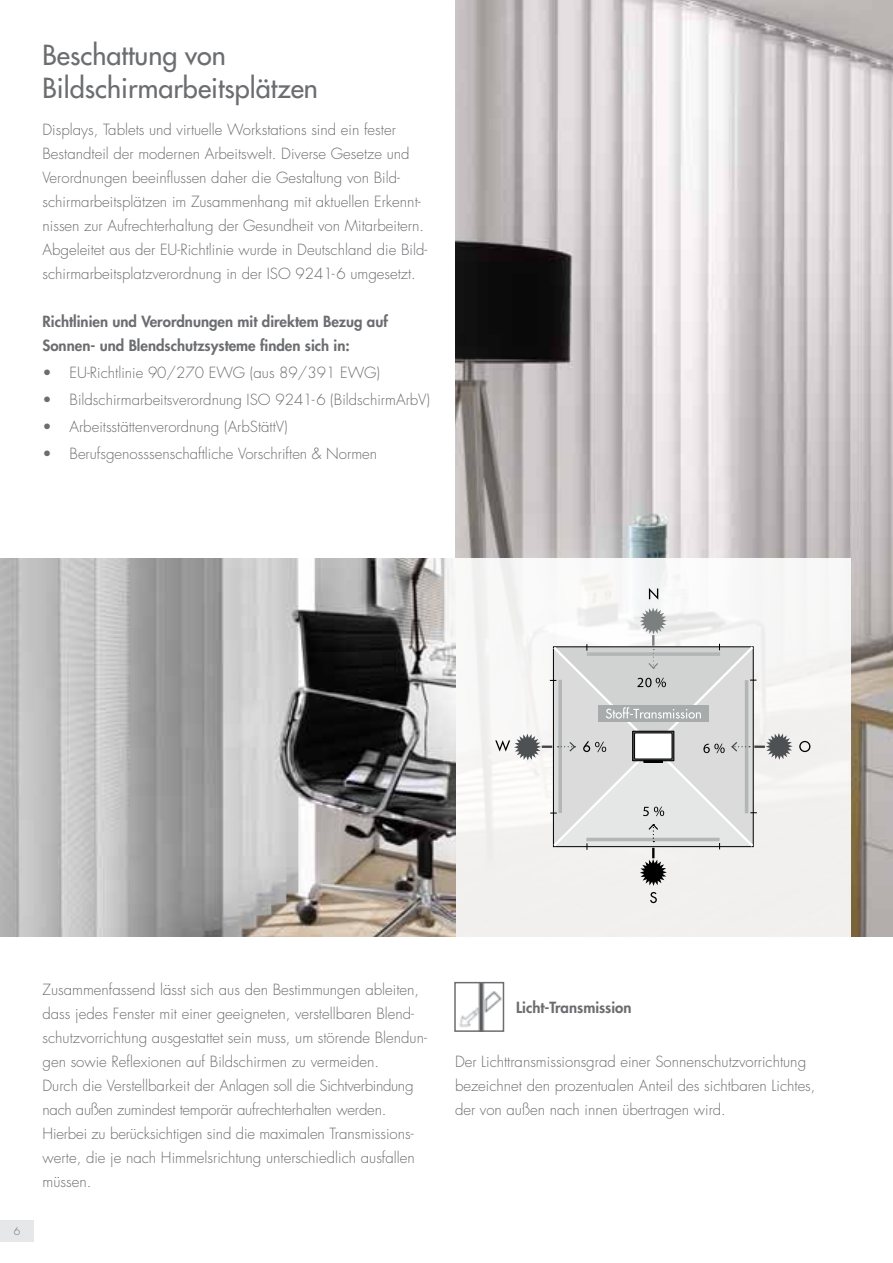
<style>
.page{position:relative;width:893px;height:1263px;background:#fff}
.page>*{position:absolute;margin:0;border:0;box-sizing:border-box;transform-origin:0 0}
.t1{font:500 27px/33px "Futura Std";color:#6c6d70}
.t2{font:300 15px/24px "Futura Std";color:#6c6d70}
.t3{font:800 15px/24px "Futura Std";color:#6c6d70}
.t4{font:300 10.5px "Futura Std";color:#6c6d70}
</style>
<div class="page">
<div style="left:0;top:1220px;width:34px;height:22px;background:#e6e7e9"></div>
<img style="left:455px;top:0;width:438px;height:936px">
<div style="left:455px;top:558px;width:395px;height:386px;background:#f2f1f0"></div>
<img style="left:0;top:558px;width:455px;height:378px">
<svg style="left:495px;top:607px;width:298px;height:279px"></svg>
<svg style="left:799px;top:741px;width:11px;height:11px"></svg>
<svg style="left:649px;top:588px;width:9px;height:12px"></svg>
<svg style="left:650px;top:892px;width:7px;height:11px"></svg>
<img style="left:459px;top:985px;width:42px;height:44px">
<div style="left:454px;top:982px;width:50px;height:50px;border:2px solid #6c6d70"></div>
<h1 class="t1" style="left:43px;top:38px;width:277px">Beschattung von<br>Bildschirmarbeitsplätzen</h1>
<p class="t2" style="left:43px;top:118px;width:386px">Displays, Tablets und virtuelle Workstations sind ein fester Bestandteil der modernen Arbeitswelt. Diverse Gesetze und Verordnungen beeinflussen daher die Gestaltung von Bild&shy;schirmarbeitsplätzen im Zusammenhang mit aktuellen Erkennt&shy;nissen zur Aufrechterhaltung der Gesundheit von Mitarbeitern.<br>Abgeleitet aus der EU-Richtlinie wurde in Deutschland die Bild&shy;schirmarbeitsplatzverordnung in der ISO 9241-6 umgesetzt.</p>
<p class="t3" style="left:43px;top:309px;width:347px">Richtlinien und Verordnungen mit direktem Bezug auf<br>Sonnen- und Blendschutzsysteme finden sich in:</p>
<p class="t2" style="left:43px;top:361px;width:339px">• EU-Richtlinie 90/270 EWG (aus 89/391 EWG)</p>
<p class="t2" style="left:43px;top:388px;width:389px">• Bildschirmarbeitsverordnung ISO 9241-6 (BildschirmArbV)</p>
<p class="t2" style="left:43px;top:415px;width:247px">• Arbeitsstättenverordnung (ArbStättV)</p>
<p class="t2" style="left:43px;top:442px;width:336px">• Berufsgenosssenschaftliche Vorschriften &amp; Normen</p>
<p class="t4" style="left:14px;top:1224px;width:8px">6</p>
<p class="t2" style="left:43px;top:978px;width:386px">Zusammenfassend lässt sich aus den Bestimmungen ableiten, dass jedes Fenster mit einer geeigneten, verstellbaren Blend&shy;schutzvorrichtung ausgestattet sein muss, um störende Blendun&shy;gen sowie Reflexionen auf Bildschirmen zu vermeiden.<br>Durch die Verstellbarkeit der Anlagen soll die Sichtverbindung nach außen zumindest temporär aufrechterhalten werden.<br>Hierbei zu berücksichtigen sind die maximalen Transmissions&shy;werte, die je nach Himmelsrichtung unterschiedlich ausfallen müssen.</p>
<p class="t3" style="left:516px;top:995px;width:117px">Licht-Transmission</p>
<p class="t2" style="left:455px;top:1050px;width:362px">Der Lichttransmissionsgrad einer Sonnenschutzvorrichtung bezeichnet den prozentualen Anteil des sichtbaren Lichtes, der von außen nach innen übertragen wird.</p>
</div>
